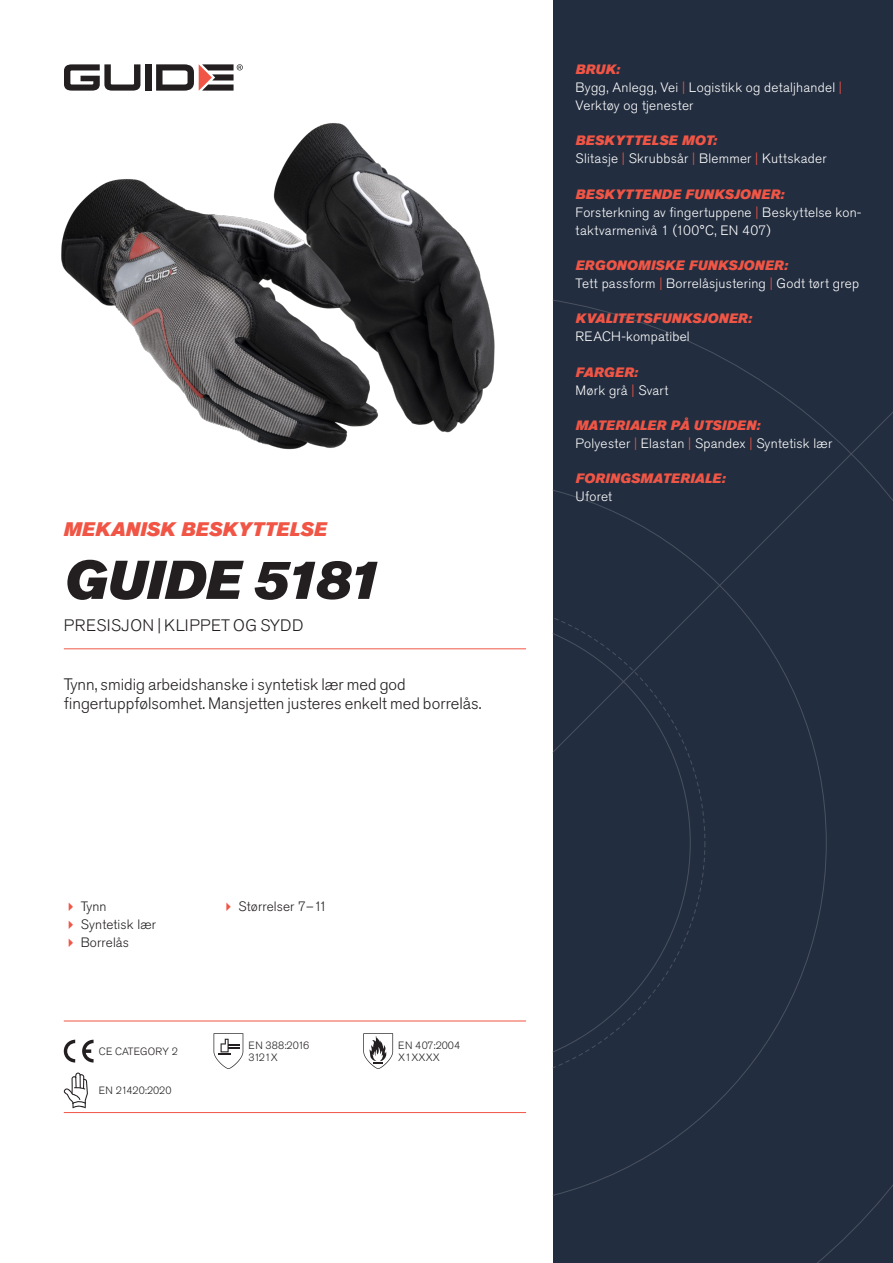
<style>
.page{position:relative;width:893px;height:1263px;background:#fff}
.page>*{position:absolute;margin:0;border:0;box-sizing:border-box;transform-origin:0 0}
.Rubrik{font:italic 54px "Akzidenz Grotesk Pro Super";color:#231f20}
.Överrubrik{font:italic 19.5px "Akzidenz Grotesk Pro Super";letter-spacing:.01em;color:#f05545}
.Ingress{font:300 16.5px/19.8px "Akzidenz Grotesk Pro";color:#231f20}
.Product_-_AltSegment{font:300 16.5px "Akzidenz Grotesk Pro";letter-spacing:.03em;color:#231f20}
.Produkt_-_Brödtext{font:300 13.5px/18px "Akzidenz Grotesk Pro";letter-spacing:.02em;color:#fff}
.Produkt_-_Namn{font:italic 13.5px "Akzidenz Grotesk Pro Super";letter-spacing:.02em;color:#f05545}
.t1{font:300 13.5px "Akzidenz Grotesk Pro";letter-spacing:.01em;color:#231f20}
.t2{font:300 10.5px "Akzidenz Grotesk Pro";color:#231f20}
.s1{color:#f05545}
</style>
<div class="page">
<div style="left:145px;top:64px;width:7px;height:27px;background:#231f20"></div>
<svg style="left:156px;top:64px;width:87px;height:27px"></svg>
<svg style="left:64px;top:64px;width:76px;height:27px"></svg>
<div style="left:553px;top:0;width:340px;height:1263px;background:#222d3f"></div>
<svg style="left:553px;top:300px;width:340px;height:963px"></svg>
<hr style="left:64px;top:1021px;width:462px;height:1px;background:#f05545">
<hr style="left:64px;top:1112px;width:462px;height:1px;background:#f05545">
<svg style="left:64px;top:1040px;width:11px;height:22px"></svg>
<svg style="left:82px;top:1040px;width:12px;height:22px"></svg>
<svg style="left:214px;top:1033px;width:29px;height:36px"></svg>
<svg style="left:363px;top:1033px;width:30px;height:36px"></svg>
<svg style="left:64px;top:1072px;width:24px;height:36px"></svg>
<img style="left:61px;top:123px;width:434px;height:327px">
<hr style="left:64px;top:648px;width:462px;height:1px;background:#f05545">
<p class="Överrubrik" style="left:64px;top:517px;width:265px">MEKANISK BESKYTTELSE</p>
<p class="Rubrik" style="left:64px;top:545px;width:319px">GUIDE 5181</p>
<p class="Product_-_AltSegment" style="left:64px;top:615px;width:241px">PRESISJON | KLIPPET OG SYDD</p>
<p class="Ingress" style="left:64px;top:674px;width:419px">Tynn, smidig arbeidshanske i syntetisk lær med god fingertuppfølsomhet. Mansjetten justeres enkelt med borrelås.</p>
<p class="t1" style="left:81px;top:898px;width:27px">Tynn</p>
<p class="t1" style="left:81px;top:916px;width:77px">Syntetisk lær</p>
<p class="t1" style="left:81px;top:934px;width:50px">Borrelås</p>
<p class="t2" style="left:99px;top:1044px;width:81px">CE CATEGORY 2</p>
<p class="t2" style="left:99px;top:1084px;width:74px">EN 21420:2020</p>
<p class="t1" style="left:238px;top:898px;width:90px">Størrelser 7–11</p>
<p class="t2" style="left:248px;top:1038px;width:62px">EN 388:2016</p>
<p class="t2" style="left:248px;top:1050px;width:31px">3121X</p>
<p class="t2" style="left:398px;top:1038px;width:63px">EN 407:2004</p>
<p class="t2" style="left:398px;top:1050px;width:43px">X1XXXX</p>
<p class="Produkt_-_Namn" style="left:576px;top:60px;width:46px">BRUK:</p>
<p class="Produkt_-_Brödtext" style="left:576px;top:78px;width:268px">Bygg, Anlegg, Vei <span class="s1">|</span> Logistikk og detaljhandel <span class="s1">|<br></span>Verktøy og tjenester</p>
<p class="Produkt_-_Namn" style="left:576px;top:132px;width:143px">BESKYTTELSE MOT:</p>
<p class="Produkt_-_Brödtext" style="left:576px;top:150px;width:252px">Slitasje <span class="s1">|</span> Skrubbsår <span class="s1">|</span> Blemmer <span class="s1">|</span> Kuttskader</p>
<p class="Produkt_-_Namn" style="left:576px;top:185px;width:210px">BESKYTTENDE FUNKSJONER:</p>
<p class="Produkt_-_Brödtext" style="left:576px;top:203px;width:287px">Forsterkning av fingertuppene <span class="s1">|</span> Beskyttelse kon&shy;taktvarmenivå 1 (100°C, EN 407)</p>
<p class="Produkt_-_Namn" style="left:576px;top:256px;width:214px">ERGONOMISKE FUNKSJONER:</p>
<p class="Produkt_-_Brödtext" style="left:576px;top:274px;width:285px">Tett passform <span class="s1">|</span> Borrelåsjustering <span class="s1">|</span> Godt tørt grep</p>
<p class="Produkt_-_Namn" style="left:576px;top:310px;width:178px">KVALITETSFUNKSJONER:</p>
<p class="Produkt_-_Brödtext" style="left:576px;top:328px;width:116px">REACH-kompatibel</p>
<p class="Produkt_-_Namn" style="left:576px;top:363px;width:64px">FARGER:</p>
<p class="Produkt_-_Brödtext" style="left:576px;top:381px;width:94px">Mørk grå <span class="s1">|</span> Svart</p>
<p class="Produkt_-_Namn" style="left:576px;top:416px;width:186px">MATERIALER PÅ UTSIDEN:</p>
<p class="Produkt_-_Brödtext" style="left:576px;top:434px;width:258px">Polyester <span class="s1">|</span> Elastan <span class="s1">|</span> Spandex <span class="s1">|</span> Syntetisk lær</p>
<p class="Produkt_-_Namn" style="left:576px;top:470px;width:151px">FORINGSMATERIALE:</p>
<p class="Produkt_-_Brödtext" style="left:576px;top:488px;width:38px">Uforet</p>
</div>
